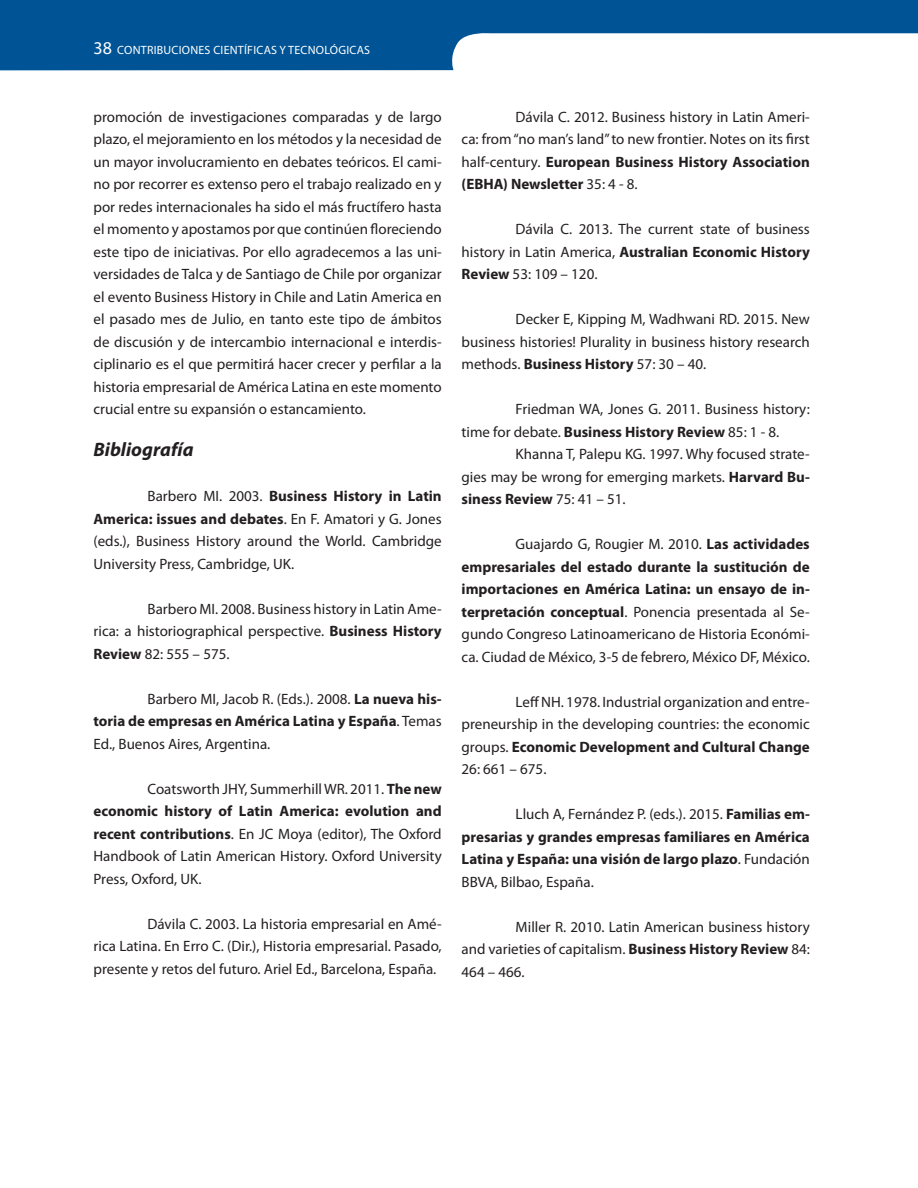
<style>
.page{position:relative;width:918px;height:1188px;background:#fff}
.page>*{position:absolute;margin:0;border:0;box-sizing:border-box;transform-origin:0 0}
.t1{font:italic 700 19.5px "Myriad Pro";color:#231f20}
.t2{font:15px/22.5px "Myriad Pro";color:#231f20;text-align:justify}
.t3{font:700 15px/22.5px "Myriad Pro";color:#231f20;text-align:justify}
.t4{font:12px "Myriad Pro";letter-spacing:.02em;color:#fff}
.s1{font-size:18px}
.s2{font-weight:700}
.s3{font-weight:400}
</style>
<div class="page">
<svg style="left:0;top:0;width:918px;height:70px;fill:#005495"></svg>
<p class="t4" style="left:94px;top:43px;width:278px"><span class="s1">38</span> CONTRIBUCIONES CIENTÍFICAS Y TECNOLÓGICAS</p>
<p class="t2" style="left:94px;top:105px;width:350px">promoción de investigaciones comparadas y de largo plazo, el mejoramiento en los métodos y la necesidad de un mayor involucramiento en debates teóricos. El cami&shy;no por recorrer es extenso pero el trabajo realizado en y por redes internacionales ha sido el más fructífero hasta el momento y apostamos por que continúen floreciendo este tipo de iniciativas. Por ello agradecemos a las uni&shy;versidades de Talca y de Santiago de Chile por organizar el evento Business History in Chile and Latin America en el pasado mes de Julio, en tanto este tipo de ámbitos de discusión y de intercambio internacional e interdis&shy;ciplinario es el que permitirá hacer crecer y perfilar a la historia empresarial de América Latina en este momento crucial entre su expansión o estancamiento.</p>
<h1 class="t1" style="left:94px;top:437px;width:102px">Bibliografía</h1>
<p class="t2" style="left:94px;top:485px;width:350px;text-indent:54px">Barbero MI. 2003. <span class="s2">Business History in Latin America: issues and debates</span>. En F. Amatori y G. Jones (eds.), Business History around the World. Cambridge University Press, Cambridge, UK.</p>
<p class="t2" style="left:94px;top:597px;width:350px;text-indent:54px">Barbero MI. 2008. Business history in Latin Ame&shy;rica: a historiographical perspective. <span class="s2">Business History Review</span> 82: 555 – 575.</p>
<p class="t2" style="left:94px;top:687px;width:350px;text-indent:54px">Barbero MI, Jacob R. (Eds.). 2008. <span class="s2">La nueva his&shy;toria de empresas en América Latina y España</span>. Temas Ed., Buenos Aires, Argentina.</p>
<p class="t2" style="left:94px;top:777px;width:350px;text-indent:54px">Coatsworth JHY, Summerhill WR. 2011. <span class="s2">The new economic history of Latin America: evolution and recent contributions</span>. En JC Moya (editor), The Oxford Handbook of Latin American History. Oxford University Press, Oxford, UK.</p>
<p class="t2" style="left:94px;top:912px;width:350px;text-indent:54px">Dávila C. 2003. La historia empresarial en Amé&shy;rica Latina. En Erro C. (Dir.), Historia empresarial. Pasado, presente y retos del futuro. Ariel Ed., Barcelona, España.</p>
<p class="t2" style="left:462px;top:105px;width:350px;text-indent:54px">Dávila C. 2012. Business history in Latin Ameri&shy;ca: from “no man’s land” to new frontier. Notes on its first half-century. <span class="s2">European Business History Association (EBHA) Newsletter</span> 35: 4 - 8.</p>
<p class="t2" style="left:462px;top:218px;width:350px;text-indent:54px">Dávila C. 2013. The current state of business history in Latin America, <span class="s2">Australian Economic History Review</span> 53: 109 – 120.</p>
<p class="t2" style="left:462px;top:308px;width:350px;text-indent:54px">Decker E, Kipping M, Wadhwani RD. 2015. New business histories! Plurality in business history research methods. <span class="s2">Business History</span> 57: 30 – 40.</p>
<p class="t2" style="left:462px;top:398px;width:350px;text-indent:54px">Friedman WA, Jones G. 2011. Business history: time for debate. <span class="s2">Business History Review</span> 85: 1 - 8.</p>
<p class="t2" style="left:462px;top:443px;width:350px;text-indent:54px">Khanna T, Palepu KG. 1997. Why focused strate&shy;gies may be wrong for emerging markets. <span class="s2">Harvard Bu&shy;siness Review</span> 75: 41 – 51.</p>
<p class="t2" style="left:462px;top:533px;width:350px;text-indent:54px">Guajardo G, Rougier M. 2010. <span class="s2">Las actividades empresariales del estado durante la sustitución de importaciones en América Latina: un ensayo de in&shy;terpretación conceptual</span>. Ponencia presentada al Se&shy;gundo Congreso Latinoamericano de Historia Económi&shy;ca. Ciudad de México, 3-5 de febrero, México DF, México.</p>
<p class="t2" style="left:462px;top:690px;width:350px;text-indent:54px">Leff NH. 1978. Industrial organization and entre&shy;preneurship in the developing countries: the economic groups. <span class="s2">Economic Development and Cultural Change </span>26: 661 – 675.</p>
<p class="t3" style="left:462px;top:803px;width:350px;text-indent:54px"><span class="s3">Lluch A, Fernández P. (eds.). 2015.</span> Familias em&shy;presarias y grandes empresas familiares en América Latina y España: una visión de largo plazo<span class="s3">. Fundación BBVA, Bilbao, España.</span></p>
<p class="t2" style="left:462px;top:915px;width:350px;text-indent:54px">Miller R. 2010. Latin American business history and varieties of capitalism. <span class="s2">Business History Review</span> 84:<br>464 – 466.</p>
</div>
